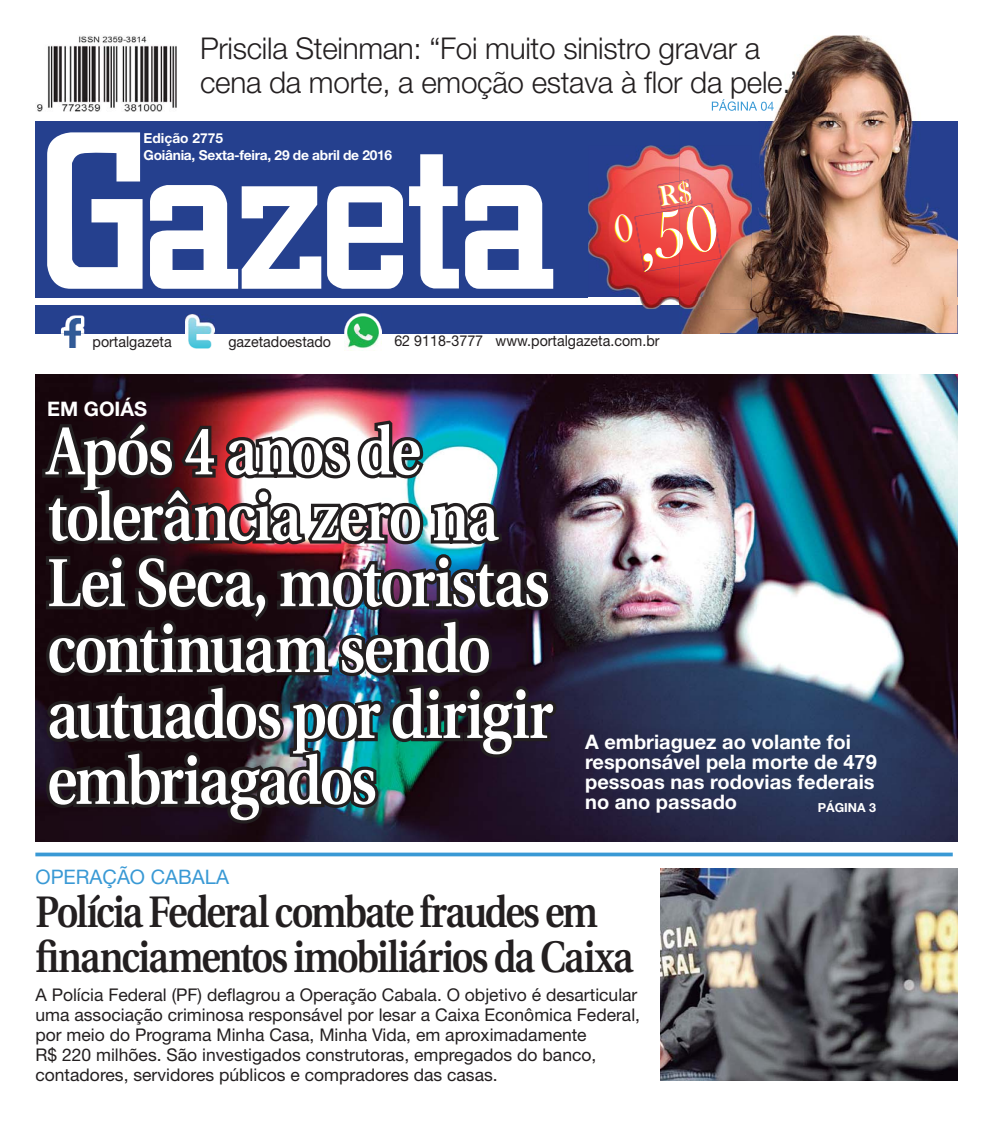
<style>
.page{position:relative;width:993px;height:1124px;background:#fff}
.page>*{position:absolute;margin:0;border:0;box-sizing:border-box;transform-origin:0 0}
.t1{font:68.25px "Bask Old Face";color:#fff}
.t2{font:600 67.75px/65.9px "Utopia";letter-spacing:-.035em;color:#fff;scale:.85 1}
.t3{font:600 44px/45px "Utopia";letter-spacing:-.045em;color:#231f20;scale:.85 1}
.t4{font:300 30px/33.8px "Helvetica Neue";letter-spacing:-.01em;color:#231f20}
.t5{font:700 20px/20px "Helvetica Neue";color:#fff}
.t6{font:20px "Helvetica Neue";color:#3999d5}
.t7{font:17.5px/20px "Helvetica Neue";color:#231f20}
.t8{font:15px "Helvetica Neue";color:#231f20;scale:.95 1}
.t9{font:700 13.75px/16.5px "Helvetica Neue";letter-spacing:-.02em;color:#fff}
.t10{font:700 12.5px "Helvetica Neue";color:#fff}
</style>
<div class="page">
<svg style="left:35px;top:852px;width:917px;height:4px;background:#57a8db"></svg>
<div style="left:35px;top:121px;width:922px;height:212px;background:#25408e"></div>
<svg style="left:47px;top:132px;width:95px;height:157px"></svg>
<svg style="left:465px;top:185px;width:88px;height:104px"></svg>
<svg style="left:150px;top:185px;width:171px;height:104px"></svg>
<svg style="left:327px;top:186px;width:76px;height:103px"></svg>
<svg style="left:409px;top:154px;width:50px;height:134px"></svg>
<div style="left:35px;top:298px;width:922px;height:6px;background:#fff"></div>
<img style="left:61px;top:315px;width:23px;height:33px">
<img style="left:65px;top:319px;width:16px;height:28px">
<img style="left:185px;top:314px;width:29px;height:35px">
<img style="left:344px;top:313px;width:37px;height:35px">
<img style="left:588px;top:145px;width:131px;height:164px">
<img style="left:588px;top:298px;width:131px;height:6px">
<img style="left:634px;top:208px;width:45px;height:64px">
<img style="left:657px;top:181px;width:22px;height:28px">
<img style="left:635px;top:209px;width:44px;height:62px">
<img style="left:658px;top:206px;width:21px;height:2px">
<img style="left:37px;top:36px;width:139px;height:76px">
<img style="left:773px;top:35px;width:140px;height:86px">
<img style="left:759px;top:121px;width:198px;height:212px">
<img style="left:679px;top:121px;width:79px;height:43px">
<img style="left:719px;top:163px;width:40px;height:170px">
<img style="left:681px;top:309px;width:38px;height:24px">
<img style="left:679px;top:203px;width:42px;height:63px">
<img style="left:679px;top:203px;width:41px;height:62px">
<img style="left:679px;top:205px;width:37px;height:48px">
<img style="left:679px;top:205px;width:36px;height:47px">
<img style="left:711px;top:99px;width:62px;height:12px">
<img style="left:35px;top:374px;width:922px;height:467px">
<img style="left:39px;top:417px;width:520px;height:411px">
<img style="left:660px;top:868px;width:297px;height:212px">
<svg style="left:658px;top:179px;width:34px;height:27px"></svg>
<h3 class="t4" style="left:200px;top:34px;width:602px">Priscila Steinman: “Foi muito sinistro gravar a cena da morte, a emoção estava à flor da pele.”</h3>
<p class="t9" style="left:144px;top:131px;width:250px">Edição 2775<br>Goiânia, Sexta-feira, 29 de abril de 2016</p>
<h1 class="t1" style="left:612px;top:215px;width:104px;rotate:-10deg"><sup>0</sup>,50</h1>
<p class="t8" style="left:92px;top:336px;width:85px">portalgazeta</p>
<p class="t8" style="left:228px;top:336px;width:110px">gazetadoestado</p>
<p class="t8" style="left:394px;top:336px;width:280px">62 9118-3777 www.portalgazeta.com.br</p>
<p class="t5" style="left:47px;top:400px;width:101px">EM GOIÁS</p>
<h2 class="t2" style="left:47px;top:424px;width:596px">Após 4 anos de tolerância zero na<br>Lei Seca, motoristas continuam sendo autuados por dirigir embriagados</h2>
<p class="t5" style="left:585px;top:733px;width:293px">A embriaguez ao volante foi responsável pela morte de 479 pessoas nas rodovias federais no ano passado</p>
<p class="t10" style="left:817px;top:803px;width:60px">PÁGINA 3</p>
<p class="t6" style="left:35px;top:869px;width:195px">OPERAÇÃO CABALA</p>
<h3 class="t3" style="left:35px;top:893px;width:705px">Polícia Federal combate fraudes em financiamentos imobiliários da Caixa</h3>
<p class="t7" style="left:35px;top:986px;width:606px">A Polícia Federal (PF) deflagrou a Operação Cabala. O objetivo é desarticular uma associação criminosa responsável por lesar a Caixa Econômica Federal, por meio do Programa Minha Casa, Minha Vida, em aproximadamente<br>R$ 220 milhões. São investigados construtoras, empregados do banco, contadores, servidores públicos e compradores das casas.</p>
</div>
